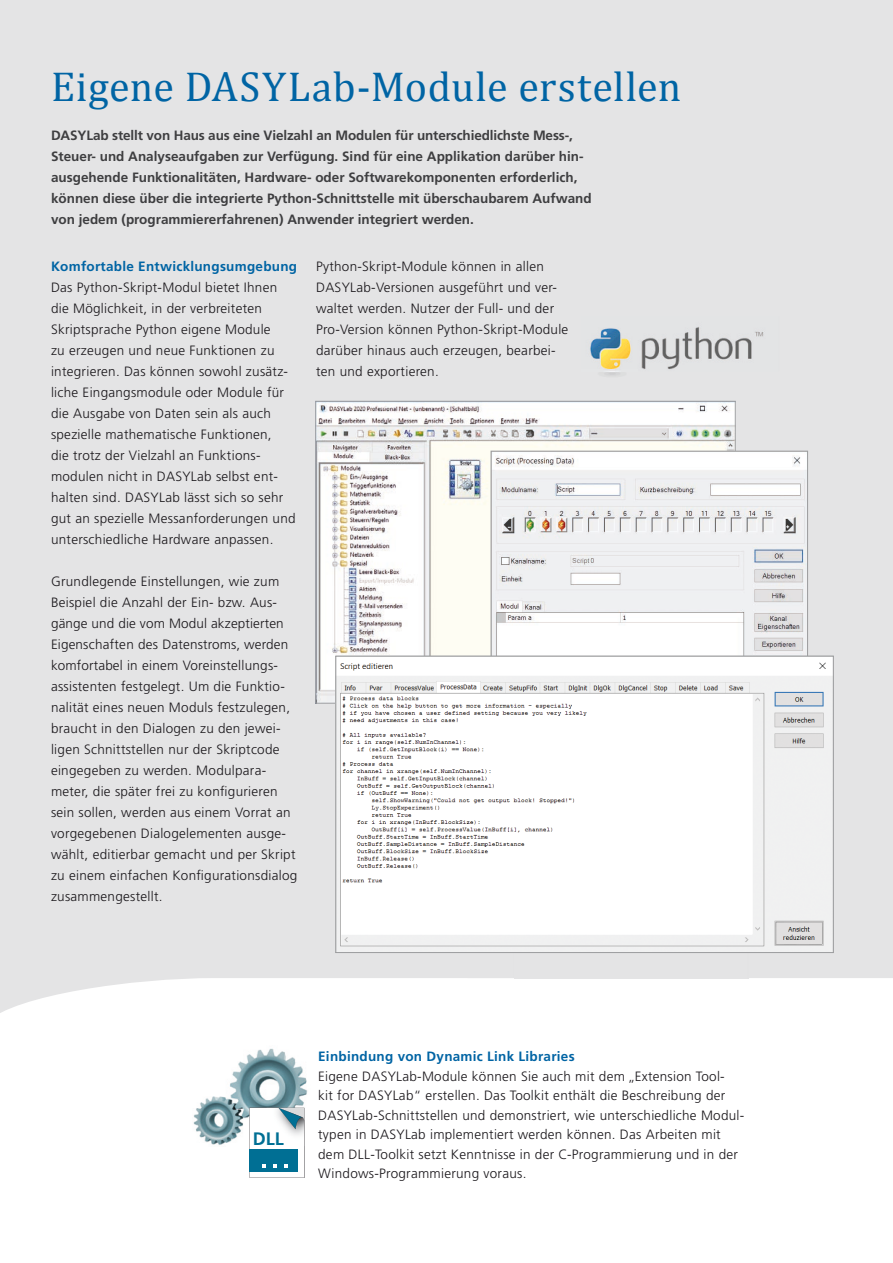
<style>
.page{position:relative;width:893px;height:1263px;background:#fff}
.page>*{position:absolute;margin:0;border:0;box-sizing:border-box;transform-origin:0 0}
.t1{font:42px "Cambria";letter-spacing:.01em;color:#0064a4}
.t2{font:700 18px "Frutiger";color:#006f94}
.t3{font:300 13.5px/21px "Frutiger";letter-spacing:.02em;color:#1a171b}
.t4{font:700 13.5px/21px "Frutiger";color:#3e3e40}
.t5{font:700 13.5px "Frutiger";letter-spacing:.02em;color:#0064a4}
</style>
<div class="page">
<div style="left:0;top:0;width:893px;height:1013px;background:#e4e4e5"></div>
<div style="left:515px;top:953px;width:233px;height:25px;background:#e4e4e5"></div>
<img style="left:468px;top:953px;width:47px;height:25px">
<img style="left:317px;top:403px;width:417px;height:298px">
<img style="left:193px;top:1048px;width:115px;height:99px">
<svg style="left:250px;top:1108px;width:54px;height:70px"></svg>
<img style="left:493px;top:453px;width:313px;height:203px">
<img style="left:337px;top:658px;width:495px;height:293px">
<div style="left:335px;top:656px;width:499px;height:297px;border:1px solid #9d9ea0"></div>
<img style="left:581px;top:317px;width:198px;height:54px">
<img style="left:581px;top:370px;width:56px;height:16px">
<h1 class="t1" style="left:51px;top:62px;width:632px">Eigene DASYLab-Module erstellen</h1>
<p class="t4" style="left:51px;top:125px;width:542px">DASYLab stellt von Haus aus eine Vielzahl an Modulen für unterschiedlichste Mess-, Steuer- und Analyseaufgaben zur Verfügung. Sind für eine Applikation darüber hin&shy;ausgehende Funktionalitäten, Hardware- oder Softwarekomponenten erforderlich, können diese über die integrierte Python-Schnittstelle mit überschaubarem Aufwand von jedem (programmiererfahrenen) Anwender integriert werden.</p>
<p class="t5" style="left:51px;top:258px;width:248px">Komfortable Entwicklungsumgebung</p>
<p class="t3" style="left:51px;top:276px;width:246px">Das Python-Skript-Modul bietet Ihnen die Möglichkeit, in der verbreiteten Skriptsprache Python eigene Module<br>zu erzeugen und neue Funktionen zu integrieren. Das können sowohl zusätz&shy;liche Eingangsmodule oder Module für die Ausgabe von Daten sein als auch spezielle mathematische Funktionen,<br>die trotz der Vielzahl an Funktions&shy;modulen nicht in DASYLab selbst ent&shy;halten sind. DASYLab lässt sich so sehr gut an spezielle Messanforderungen und unterschiedliche Hardware anpassen.</p>
<p class="t3" style="left:51px;top:570px;width:248px">Grundlegende Einstellungen, wie zum Beispiel die Anzahl der Ein- bzw. Aus&shy;gänge und die vom Modul akzeptierten Eigenschaften des Datenstroms, werden komfortabel in einem Voreinstellungs&shy;assistenten festgelegt. Um die Funktio&shy;nalität eines neuen Moduls festzulegen, braucht in den Dialogen zu den jewei&shy;ligen Schnittstellen nur der Skriptcode eingegeben zu werden. Modulpara&shy;meter, die später frei zu konfigurieren sein sollen, werden aus einem Vorrat an vorgegebenen Dialogelementen ausge&shy;wählt, editierbar gemacht und per Skript zu einem einfachen Konfigurationsdialog zusammengestellt.</p>
<p class="t3" style="left:316px;top:256px;width:254px">Python-Skript-Module können in allen DASYLab-Versionen ausgeführt und ver&shy;waltet werden. Nutzer der Full- und der Pro-Version können Python-Skript-Module darüber hinaus auch erzeugen, bearbei&shy;ten und exportieren.</p>
<h2 class="t2" style="left:253px;top:1128px;width:33px">DLL</h2>
<p class="t5" style="left:318px;top:1048px;width:258px">Einbindung von Dynamic Link Libraries</p>
<p class="t3" style="left:318px;top:1066px;width:428px;line-height:19.5px">Eigene DASYLab-Module können Sie auch mit dem „Extension Tool-<br>kit for DASYLab“ erstellen. Das Toolkit enthält die Beschreibung der DASYLab-Schnittstellen und demonstriert, wie unterschiedliche Modul&shy;typen in DASYLab implementiert werden können. Das Arbeiten mit dem DLL-Toolkit setzt Kenntnisse in der C-Programmierung und in der Windows-Programmierung voraus.</p>
</div>
